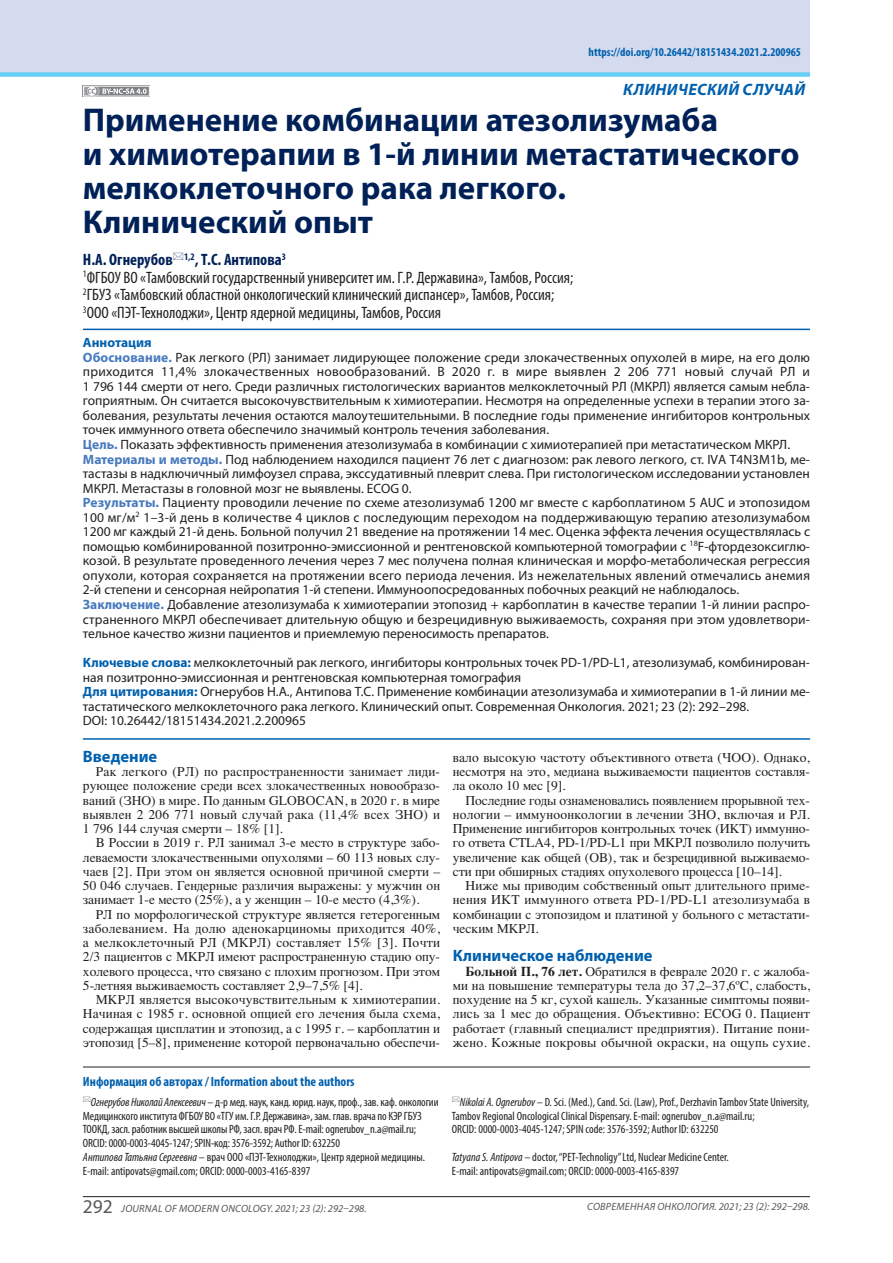
<style>
.page{position:relative;width:893px;height:1263px;background:#fff}
.page>*{position:absolute;margin:0;border:0;box-sizing:border-box;transform-origin:0 0}
.t1{font:700 33px/34px "Myriad Pro";color:#002158}
.t2{font:condensed 16.5px/17.5px "Myriad Pro";color:#231f20}
.t3{font:700 16.5px "Myriad Pro";color:#0160ae}
.t4{font:italic 700 16.5px "Myriad Pro";letter-spacing:.02em;color:#0160ae}
.t5{font:13.5px/14.5px "Myriad Pro";color:#231f20}
.t6{font:13.5px/14.2px "Times";color:#231f20;text-align:justify}
.t7{font:700 condensed 13.5px "Myriad Pro";color:#0160ae}
.t8{font:condensed 12px/13.5px "Myriad Pro";color:#231f20}
.t9{font:700 condensed 12px "Myriad Pro";color:#0160ae}
.t10{font:italic 10.5px "Myriad Pro";letter-spacing:.02em;color:#57585a}
.s1{font-weight:700;color:#002158}
.s2{font-weight:700;color:#0160ae}
.s3{font-weight:700;color:#487abe}
.s4{font-weight:700}
.s5{font-style:italic}
.s6{font-style:normal;font-size:19.5px}
</style>
<div class="page">
<div style="left:0;top:0;width:810px;height:74px;background:#d4dbee"></div>
<div style="left:0;top:72px;width:810px;height:5px;background:#67cef5"></div>
<hr style="left:83px;top:1196px;width:727px;height:1px;background:#231f20">
<svg style="left:82px;top:85px;width:68px;height:12px"></svg>
<svg style="left:103px;top:88px;width:44px;height:6px"></svg>
<svg style="left:91px;top:86px;width:9px;height:10px"></svg>
<div style="left:86px;top:85px;width:11px;height:12px;border:1px solid #808285;border-radius:50%"></div>
<svg style="left:87px;top:89px;width:8px;height:5px"></svg>
<div style="left:83px;top:86px;width:67px;height:10px;border:1px solid #fff"></div>
<hr style="left:83px;top:329px;width:727px;height:1px;background:#0160ae">
<hr style="left:83px;top:738px;width:727px;height:2px;background:#0160ae">
<hr style="left:83px;top:1066px;width:727px;height:1px;background:#231f20">
<p class="t9" style="left:588px;top:47px;width:214px">https://doi.org/10.26442/18151434.2021.2.200965</p>
<p class="t4" style="left:623px;top:80px;width:183px">КЛИНИЧЕСКИЙ СЛУЧАЙ</p>
<h1 class="t1" style="left:83px;top:106px;width:718px">Применение комбинации атезолизумаба<br>и химиотерапии в 1-й линии метастатического мелкоклеточного рака легкого.<br>Клинический опыт</h1>
<p class="t2" style="left:83px;top:252px;width:492px"><span class="s1">Н.А. Огнерубов</span> <sup>1,2</sup><span class="s1">, Т.С. Антипова</span><sup>3<br></sup><sup>1</sup>ФГБОУ ВО «Тамбовский государственный университет им. Г.Р. Державина», Тамбов, Россия; <sup>2</sup>ГБУЗ «Тамбовский областной онкологический клинический диспансер», Тамбов, Россия; <sup>3</sup>ООО «ПЭТ-Технолоджи», Центр ядерной медицины, Тамбов, Россия</p>
<p class="t5" style="left:83px;top:336px;width:729px"><span class="s2">Аннотация<br></span><span class="s3">Обоснование.</span> Рак легкого (РЛ) занимает лидирующее положение среди злокачественных опухолей в мире, на его долю приходится 11,4% злокачественных новообразований. В 2020 г. в мире выявлен 2 206 771 новый случай РЛ и 1 796 144 смерти от него. Среди различных гистологических вариантов мелкоклеточный РЛ (МКРЛ) является самым небла&shy;гоприятным. Он считается высокочувствительным к химиотерапии. Несмотря на определенные успехи в терапии этого за&shy;болевания, результаты лечения остаются малоутешительными. В последние годы применение ингибиторов контрольных точек иммунного ответа обеспечило значимый контроль течения заболевания.<br><span class="s3">Цель.</span> Показать эффективность применения атезолизумаба в комбинации с химиотерапией при метастатическом МКРЛ.<br><span class="s3">Материалы и методы.</span> Под наблюдением находился пациент 76 лет с диагнозом: рак левого легкого, ст. IVА T4N3M1b, ме&shy;тастазы в надключичный лимфоузел справа, экссудативный плеврит слева. При гистологическом исследовании установлен МКРЛ. Метастазы в головной мозг не выявлены. ECOG 0.<br><span class="s3">Результаты.</span> Пациенту проводили лечение по схеме атезолизумаб 1200 мг вместе с карбоплатином 5 AUC и этопозидом 100 мг/м<sup>2</sup> 1–3-й день в количестве 4 циклов с последующим переходом на поддерживающую терапию атезолизумабом 1200 мг каждый 21-й день. Больной получил 21 введение на протяжении 14 мес. Оценка эффекта лечения осуществлялась с помощью комбинированной позитронно-эмиссионной и рентгеновской компьютерной томографии с <sup>18</sup>F-фтордезоксиглю&shy;козой. В результате проведенного лечения через 7 мес получена полная клиническая и морфо-метаболическая регрессия опухоли, которая сохраняется на протяжении всего периода лечения. Из нежелательных явлений отмечались анемия 2-й степени и сенсорная нейропатия 1-й степени. Иммуноопосредованных побочных реакций не наблюдалось.<br><span class="s3">Заключение.</span> Добавление атезолизумаба к химиотерапии этопозид + карбоплатин в качестве терапии 1-й линии распро&shy;страненного МКРЛ обеспечивает длительную общую и безрецидивную выживаемость, сохраняя при этом удовлетвори&shy;тельное качество жизни пациентов и приемлемую переносимость препаратов.</p>
<p class="t5" style="left:83px;top:656px;width:729px"><span class="s2">Ключевые слова:</span> мелкоклеточный рак легкого, ингибиторы контрольных точек PD-1/PD-L1, атезолизумаб, комбинирован&shy;ная позитронно-эмиссионная и рентгеновская компьютерная томография<br><span class="s2">Для цитирования:</span> Огнерубов Н.А., Антипова Т.С. Применение комбинации атезолизумаба и химиотерапии в 1-й линии ме&shy;тастатического мелкоклеточного рака легкого. Клинический опыт. Современная Онкология. 2021; 23 (2): 292–298.<br>DOI: 10.26442/18151434.2021.2.200965</p>
<p class="t3" style="left:83px;top:750px;width:76px">Введение</p>
<p class="t6" style="left:83px;top:766px;width:359px;text-indent:13px">Рак легкого (РЛ) по распространенности занимает лиди&shy;рующее положение среди всех злокачественных новообразо&shy;ваний (ЗНО) в мире. По данным GLOBOCАN, в 2020 г. в мире выявлен 2 206 771 новый случай рака (11,4% всех ЗНО) и 1 796 144 случая смерти – 18% [1].</p>
<p class="t6" style="left:83px;top:837px;width:359px;text-indent:13px">В России в 2019 г. РЛ занимал 3-е место в структуре забо&shy;леваемости злокачественными опухолями – 60 113 новых слу&shy;чаев [2]. При этом он является основной причиной смерти – 50 046 случаев. Гендерные различия выражены: у мужчин он занимает 1-е место (25%), а у женщин – 10-е место (4,3%).</p>
<p class="t6" style="left:83px;top:908px;width:359px;text-indent:13px">РЛ по морфологической структуре является гетерогенным заболеванием. На долю аденокарциномы приходится 40%, а мелкоклеточный РЛ (МКРЛ) составляет 15% [3]. Почти 2/3 пациентов с МКРЛ имеют распространенную стадию опу&shy;холевого процесса, что связано с плохим прогнозом. При этом 5-летняя выживаемость составляет 2,9–7,5% [4].</p>
<p class="t6" style="left:83px;top:994px;width:359px;text-indent:13px">МКРЛ является высокочувствительным к химиотерапии.<br>Начиная с 1985 г. основной опцией его лечения была схема, содержащая цисплатин и этопозид, а с 1995 г. – карбоплатин и этопозид [5–8], применение которой первоначально обеспечи-</p>
<p class="t6" style="left:453px;top:751px;width:359px">вало высокую частоту объективного ответа (ЧОО). Однако, несмотря на это, медиана выживаемости пациентов составля&shy;ла около 10 мес [9].</p>
<p class="t6" style="left:453px;top:794px;width:359px;text-indent:13px">Последние годы ознаменовались появлением прорывной тех&shy;нологии – иммуноонкологии в лечении ЗНО, включая и РЛ.<br>Применение ингибиторов контрольных точек (ИКТ) иммунно&shy;го ответа СTLA4, PD-1/PD-L1 при МКРЛ позволило получить увеличение как общей (ОВ), так и безрецидивной выживаемо&shy;сти при обширных стадиях опухолевого процесса [10–14].</p>
<p class="t6" style="left:453px;top:880px;width:359px;text-indent:13px">Ниже мы приводим собственный опыт длительного приме&shy;нения ИКТ иммунного ответа PD-1/PD-L1 атезолизумаба в комбинации с этопозидом и платиной у больного с метастати&shy;ческим МКРЛ.</p>
<p class="t3" style="left:453px;top:950px;width:201px">Клиническое наблюдение</p>
<p class="t6" style="left:453px;top:965px;width:359px;text-indent:13px"><span class="s4">Больной П., 76 лет.</span> Обратился в феврале 2020 г. с жалоба&shy;ми на повышение температуры тела до 37,2–37,6ºС, слабость, похудение на 5 кг, сухой кашель. Указанные симптомы появи&shy;лись за 1 мес до обращения. Объективно: ECOG 0. Пациент работает (главный специалист предприятия). Питание пони&shy;жено. Кожные покровы обычной окраски, на ощупь сухие.</p>
<p class="t7" style="left:83px;top:1077px;width:273px">Информация об авторах / Information about the authors</p>
<p class="t8" style="left:83px;top:1097px;width:357px;text-indent:8px"><span class="s5">Огнерубов Николай Алексеевич</span> – д-р мед. наук, канд. юрид. наук, проф., зав. каф. онкологии Медицинского института ФГБОУ ВО «ТГУ им. Г.Р. Державина», зам. глав. врача поКЭР ГБУЗ ТООКД, засл. работник высшей школы РФ, засл. врач РФ. E-mail: ognerubov_n.a@mail.ru; ORCID: 0000-0003-4045-1247; SPIN-код: 3576-3592; Author ID: 632250</p>
<p class="t8" style="left:452px;top:1097px;width:359px;text-indent:8px"><span class="s5">Nikolai A. Ognerubov</span> – D. Sci. (Med.), Cand. Sci. (Law), Prof., Derzhavin Tambov State University,<br>Tambov Regional Oncological Clinical Dispensary. E-mail: ognerubov_n.a@mail.ru;<br>ORCID: 0000-0003-4045-1247; SPIN code: 3576-3592; Author ID: 632250</p>
<p class="t8" style="left:83px;top:1152px;width:344px"><span class="s5">Антипова Татьяна Сергеевна</span> – врач ООО «ПЭТ-Технолоджи», Центр ядерной медицины.<br>E-mail: antipovats@gmail.com; ORCID: 0000-0003-4165-8397</p>
<p class="t8" style="left:452px;top:1152px;width:279px"><span class="s5">Tatyana S. Antipova</span> – doctor, “PET-Technoligy” Ltd, Nuclear Medicine Center.<br>E-mail: antipovats@gmail.com; ORCID: 0000-0003-4165-8397</p>
<p class="t10" style="left:83px;top:1202px;width:285px"><span class="s6">292</span> JOURNAL OF MODERN ONCOLOGY. 2021; 23 (2): 292–298.</p>
<p class="t10" style="left:587px;top:1200px;width:224px">СОВРЕМЕННАЯ ОНКОЛОГИЯ. 2021; 23 (2): 292–298.</p>
</div>
